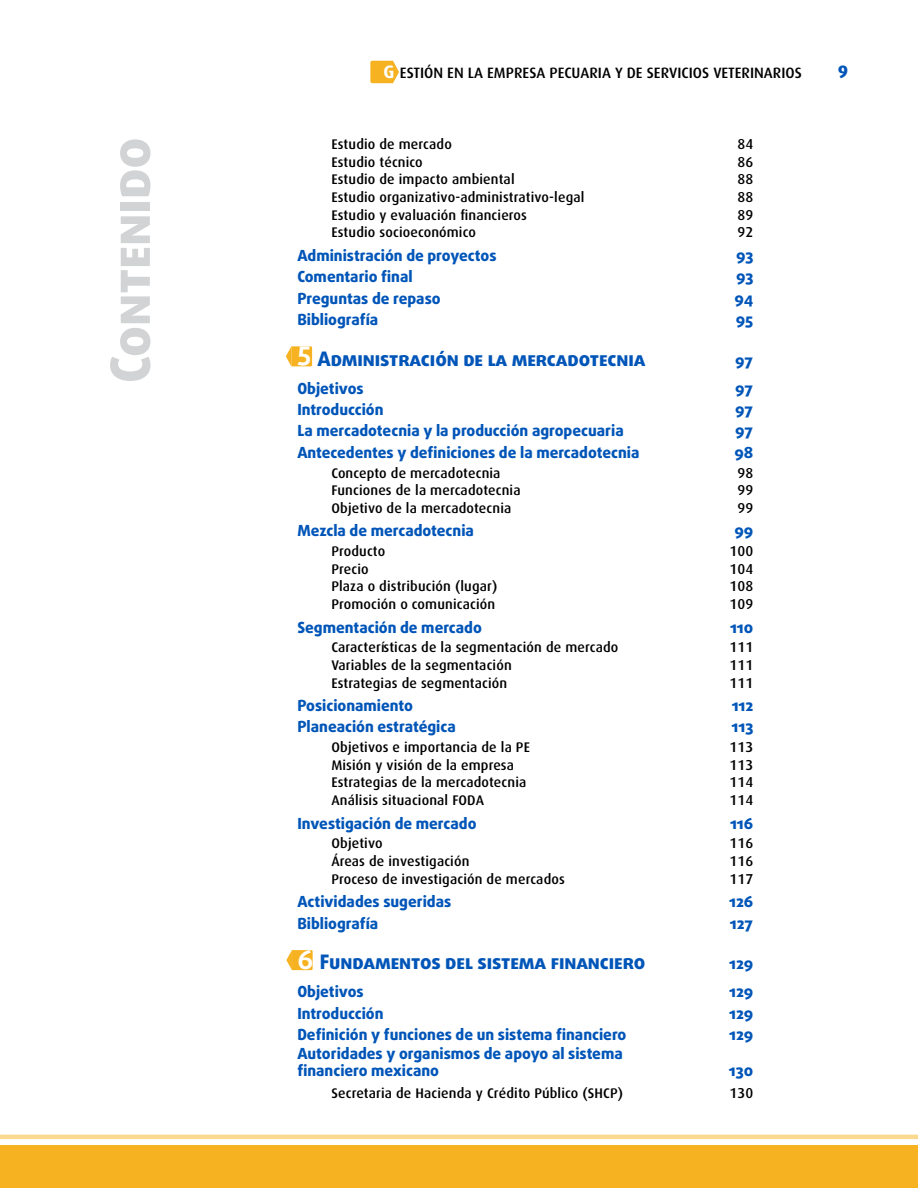
<style>
.page{position:relative;width:918px;height:1188px;background:#fff}
.page>*{position:absolute;margin:0;border:0;box-sizing:border-box;transform-origin:0 0}
.t1{font:800 54px "Daxline Pro";letter-spacing:-.005em;color:#d1d3d4}
.t2{font:800 19.95px "Daxline Pro";letter-spacing:-.005em;color:#0055b8}
.t3{font:800 18px "Dax";color:#0055b8}
.t4{font:800 15.75px "Daxline Pro";color:#0055b8}
.t5{font:800 15.3px/17px "Daxline Pro";color:#0055b8}
.t6{font:500 15px "Dax";color:#000}
.t7{font:500 14.4px "Dax";letter-spacing:.01em;color:#000}
.t8{font:500 13.95px "Dax";letter-spacing:.01em;color:#000}
.s1{color:#fff}
.s2{font-weight:700;font-size:18px;color:#fff}
.s3{font-style:inherit}
.s4{font-weight:700;font-size:27px;color:#fff}
</style>
<div class="page">
<svg style="left:370px;top:61px;width:29px;height:22px"></svg>
<div style="left:0;top:1145px;width:918px;height:43px;background:#f6b221"></div>
<hr style="left:0;top:1135px;width:918px;height:4px;background:#fbd990">
<svg style="left:286px;top:346px;width:26px;height:20px"></svg>
<svg style="left:286px;top:950px;width:27px;height:20px"></svg>
<h1 class="t1" style="left:94px;top:383px;width:287px;rotate:-90deg">Contenido <span class="s1">3</span></h1>
<p class="t6" style="left:384px;top:65px;width:420px"><span class="s2">G</span> ESTIÓN <span class="s3">EN LA EMPRESA</span> PECUARIA Y DE SERVICIOS VETERINARIOS</p>
<p class="t3" style="left:838px;top:62px;width:12px">9</p>
<p class="t8" style="left:331px;top:136px;width:122px">Estudio de mercado</p>
<p class="t7" style="left:737px;top:136px;width:17px">84</p>
<p class="t8" style="left:331px;top:154px;width:93px">Estudio técnico</p>
<p class="t7" style="left:737px;top:154px;width:17px">86</p>
<p class="t8" style="left:331px;top:172px;width:185px">Estudio de impacto ambiental</p>
<p class="t7" style="left:737px;top:171px;width:17px">88</p>
<p class="t8" style="left:331px;top:189px;width:255px">Estudio organizativo-administrativo-legal</p>
<p class="t7" style="left:737px;top:189px;width:17px">88</p>
<p class="t8" style="left:331px;top:207px;width:197px">Estudio y evaluación financieros</p>
<p class="t7" style="left:737px;top:207px;width:17px">89</p>
<p class="t8" style="left:331px;top:225px;width:146px">Estudio socioeconómico</p>
<p class="t7" style="left:737px;top:224px;width:17px">92</p>
<p class="t5" style="left:297px;top:247px;width:201px">Administración de proyectos</p>
<p class="t4" style="left:736px;top:245px;width:19px">93</p>
<p class="t5" style="left:297px;top:268px;width:117px">Comentario final</p>
<p class="t4" style="left:736px;top:266px;width:19px">93</p>
<p class="t5" style="left:297px;top:290px;width:145px">Preguntas de repaso</p>
<p class="t4" style="left:734px;top:287px;width:20px">94</p>
<p class="t5" style="left:297px;top:311px;width:82px">Bibliografía</p>
<p class="t4" style="left:736px;top:309px;width:19px">95</p>
<h2 class="t2" style="left:297px;top:345px;width:350px"><sup>5</sup> Administración de la mercadotecnia</h2>
<p class="t4" style="left:735px;top:350px;width:20px">97</p>
<p class="t5" style="left:297px;top:380px;width:68px">Objetivos</p>
<p class="t4" style="left:735px;top:377px;width:20px">97</p>
<p class="t5" style="left:297px;top:401px;width:88px">Introducción</p>
<p class="t4" style="left:735px;top:399px;width:20px">97</p>
<p class="t5" style="left:297px;top:423px;width:328px">La mercadotecnia y la producción agropecuaria</p>
<p class="t4" style="left:735px;top:420px;width:20px">97</p>
<p class="t5" style="left:297px;top:444px;width:344px">Antecedentes y definiciones de la mercadotecnia</p>
<p class="t4" style="left:734px;top:442px;width:20px">98</p>
<p class="t8" style="left:331px;top:465px;width:171px">Concepto de mercadotecnia</p>
<p class="t7" style="left:737px;top:464px;width:17px">98</p>
<p class="t8" style="left:331px;top:483px;width:191px">Funciones de la mercadotecnia</p>
<p class="t7" style="left:737px;top:482px;width:17px">99</p>
<p class="t8" style="left:331px;top:500px;width:182px">Objetivo de la mercadotecnia</p>
<p class="t7" style="left:737px;top:500px;width:17px">99</p>
<p class="t5" style="left:297px;top:523px;width:178px">Mezcla de mercadotecnia</p>
<p class="t4" style="left:734px;top:520px;width:20px">99</p>
<p class="t8" style="left:331px;top:543px;width:55px">Producto</p>
<p class="t7" style="left:729px;top:543px;width:25px">100</p>
<p class="t8" style="left:331px;top:561px;width:39px">Precio</p>
<p class="t7" style="left:729px;top:561px;width:25px">104</p>
<p class="t8" style="left:331px;top:579px;width:167px">Plaza o distribución (lugar)</p>
<p class="t7" style="left:729px;top:578px;width:25px">108</p>
<p class="t8" style="left:331px;top:596px;width:165px">Promoción o comunicación</p>
<p class="t7" style="left:729px;top:596px;width:25px">109</p>
<p class="t5" style="left:297px;top:619px;width:186px">Segmentación de mercado</p>
<p class="t4" style="left:730px;top:616px;width:25px">110</p>
<p class="t8" style="left:331px;top:640px;width:289px">Características de la segmentación de mercado</p>
<p class="t7" style="left:729px;top:639px;width:25px">111</p>
<p class="t8" style="left:331px;top:657px;width:182px">Variables de la segmentación</p>
<p class="t7" style="left:729px;top:657px;width:25px">111</p>
<p class="t8" style="left:331px;top:675px;width:177px">Estrategias de segmentación</p>
<p class="t7" style="left:729px;top:674px;width:25px">111</p>
<p class="t5" style="left:297px;top:697px;width:117px">Posicionamiento</p>
<p class="t4" style="left:732px;top:695px;width:23px">112</p>
<p class="t5" style="left:297px;top:719px;width:160px">Planeación estratégica</p>
<p class="t4" style="left:732px;top:716px;width:23px">113</p>
<p class="t8" style="left:331px;top:740px;width:200px">Objetivos e importancia de la PE</p>
<p class="t7" style="left:729px;top:739px;width:25px">113</p>
<p class="t8" style="left:331px;top:757px;width:184px">Misión y visión de la empresa</p>
<p class="t7" style="left:729px;top:757px;width:25px">113</p>
<p class="t8" style="left:331px;top:775px;width:197px">Estrategias de la mercadotecnia</p>
<p class="t7" style="left:729px;top:774px;width:25px">114</p>
<p class="t8" style="left:331px;top:792px;width:154px">Análisis situacional FODA</p>
<p class="t7" style="left:729px;top:792px;width:25px">114</p>
<p class="t5" style="left:297px;top:815px;width:181px">Investigación de mercado</p>
<p class="t4" style="left:730px;top:813px;width:25px">116</p>
<p class="t8" style="left:331px;top:836px;width:53px">Objetivo</p>
<p class="t7" style="left:729px;top:835px;width:25px">116</p>
<p class="t8" style="left:331px;top:853px;width:140px">Áreas de investigación</p>
<p class="t7" style="left:729px;top:853px;width:25px">116</p>
<p class="t8" style="left:331px;top:871px;width:235px">Proceso de investigación de mercados</p>
<p class="t7" style="left:729px;top:871px;width:25px">117</p>
<p class="t5" style="left:297px;top:893px;width:155px">Actividades sugeridas</p>
<p class="t4" style="left:729px;top:891px;width:26px">126</p>
<p class="t5" style="left:297px;top:915px;width:82px">Bibliografía</p>
<p class="t4" style="left:730px;top:912px;width:25px">127</p>
<h2 class="t2" style="left:297px;top:949px;width:349px"><span class="s4">6</span> Fundamentos del sistema financiero</h2>
<p class="t4" style="left:729px;top:953px;width:26px">129</p>
<p class="t5" style="left:297px;top:983px;width:68px">Objetivos</p>
<p class="t4" style="left:729px;top:981px;width:26px">129</p>
<p class="t5" style="left:297px;top:1005px;width:88px">Introducción</p>
<p class="t4" style="left:729px;top:1002px;width:26px">129</p>
<p class="t5" style="left:297px;top:1026px;width:331px">Definición y funciones de un sistema financiero</p>
<p class="t4" style="left:729px;top:1024px;width:26px">129</p>
<p class="t5" style="left:297px;top:1045px;width:327px">Autoridades y organismos de apoyo al sistema financiero mexicano</p>
<p class="t4" style="left:729px;top:1060px;width:26px">130</p>
<p class="t8" style="left:331px;top:1085px;width:293px">Secretaria de Hacienda y Crédito Público (SHCP)</p>
<p class="t7" style="left:729px;top:1085px;width:25px">130</p>
</div>
